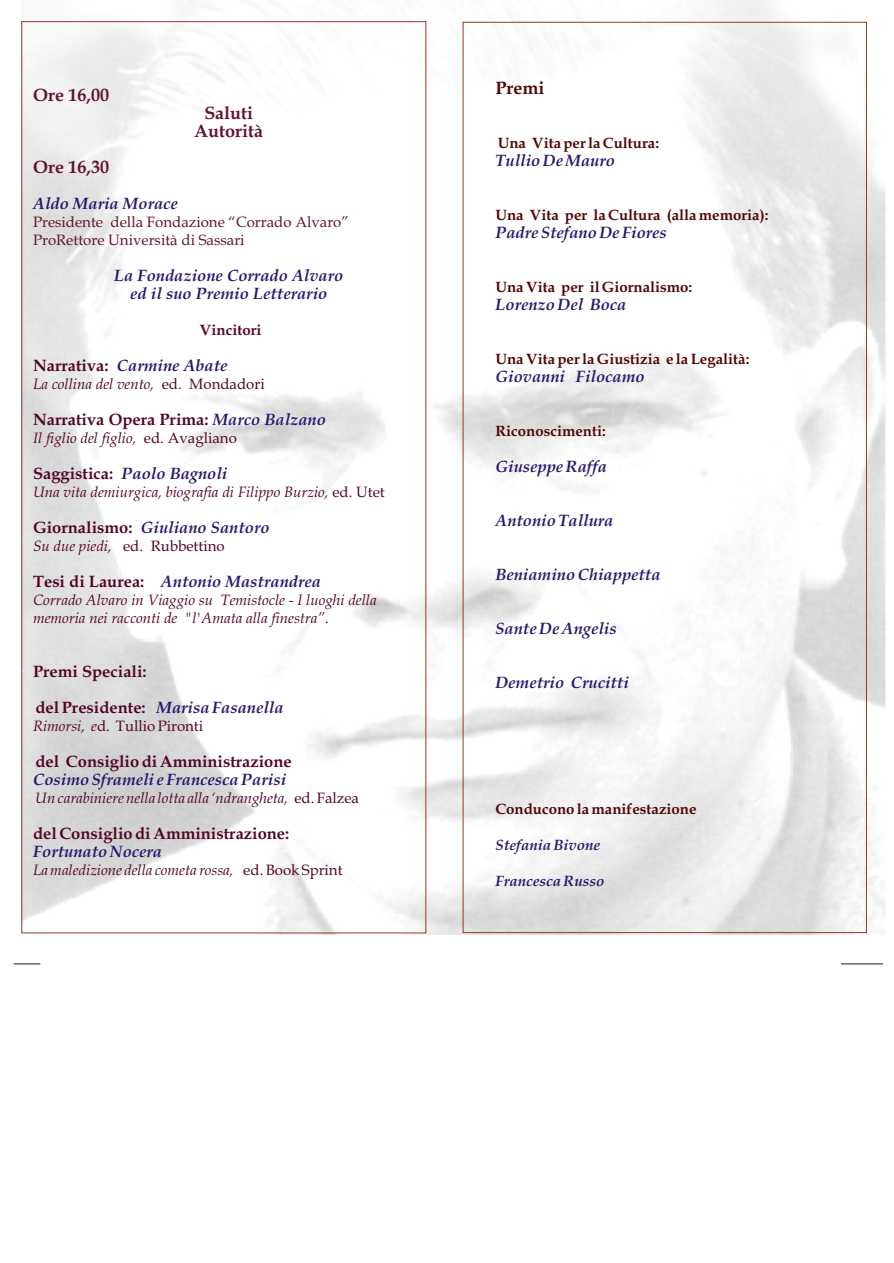
<style>
.page{position:relative;width:894px;height:1263px;background:#fff}
.page>*{position:absolute;margin:0;border:0;box-sizing:border-box;transform-origin:0 0}
.t1{font:700 18px/18px "Book Antiqua";color:#661429;text-align:center}
.t2{font:700 18px "Book Antiqua";color:#540505}
.t3{font:italic 700 16.5px/18px "Book Antiqua";color:#291770;text-align:center}
.t4{font:700 16.5px/36px "Book Antiqua";color:#540529}
.t5{font:italic 15px/18px "Book Antiqua";color:#540529}
.t6{font:700 15px "Book Antiqua";color:#540505}
.t7{font:15px/18px "Book Antiqua";color:#661429}
.t8{font:15px "Book Antiqua";color:#540529}
.t9{font:italic 700 15px "Book Antiqua";color:#291770}
.t10{font:700 15px "Book Antiqua";color:#540529}
.s1{font-style:normal}
.s2{font-style:italic;color:#291770}
.s3{font-style:italic}
</style>
<div class="page">
<hr style="left:14px;top:964px;width:869px;height:1px;background:#1f1a17">
<div style="left:41px;top:956px;width:799px;height:12px;background:#fff"></div>
<p class="t1" style="left:33px;top:88px;width:77px">Ore 16,00</p>
<p class="t1" style="left:33px;top:160px;width:77px">Ore 16,30</p>
<p class="t3" style="left:33px;top:196px;width:146px">Aldo Maria Morace</p>
<p class="t1" style="left:194px;top:106px;width:70px">Saluti<br>Autorità</p>
<p class="t7" style="left:33px;top:214px;width:317px">Presidente della Fondazione “Corrado Alvaro”<br>ProRettore Università di Sassari</p>
<p class="t3" style="left:114px;top:268px;width:231px">La Fondazione Corrado Alvaro ed il suo Premio Letterario</p>
<p class="t10" style="left:200px;top:324px;width:63px">Vincitori</p>
<p class="t3" style="left:117px;top:358px;width:112px">Carmine Abate</p>
<p class="t4" style="left:33px;top:349px;width:77px">Narrativa:</p>
<p class="t5" style="left:33px;top:376px;width:233px">La collina del vento, <span class="s1">ed. Mondadori</span></p>
<p class="t4" style="left:33px;top:403px;width:294px">Narrativa Opera Prima: <span class="s2">Marco Balzano</span></p>
<p class="t3" style="left:122px;top:466px;width:107px">Paolo Bagnoli</p>
<p class="t3" style="left:141px;top:520px;width:130px">Giuliano Santoro</p>
<p class="t5" style="left:33px;top:430px;width:205px">Il figlio del figlio, <span class="s1">ed. Avagliano</span></p>
<p class="t4" style="left:33px;top:457px;width:82px">Saggistica:</p>
<p class="t5" style="left:33px;top:484px;width:353px">Una vita demiurgica, biografia di Filippo Burzio, <span class="s1">ed. Utet</span></p>
<p class="t4" style="left:33px;top:511px;width:101px">Giornalismo:</p>
<p class="t8" style="left:33px;top:540px;width:193px"><span class="s3">Su due piedi,</span> ed. Rubbettino</p>
<p class="t4" style="left:33px;top:565px;width:113px">Tesi di Laurea:</p>
<p class="t5" style="left:33px;top:592px;width:345px">Corrado Alvaro in Viaggio su Temistocle - I luoghi della memoria nei racconti de "l'Amata alla finestra”<span class="s1">.</span></p>
<p class="t4" style="left:33px;top:655px;width:115px">Premi Speciali: del Presidente:</p>
<p class="t8" style="left:33px;top:720px;width:172px"><span class="s3">Rimorsi, e</span>d. Tullio Pironti</p>
<p class="t4" style="left:36px;top:745px;width:258px">del Consiglio di Amministrazione</p>
<p class="t5" style="left:35px;top:790px;width:325px">Un carabiniere nella lotta alla ‘ndrangheta, <span class="s1">ed. Falzea</span></p>
<p class="t4" style="left:33px;top:817px;width:258px">del Consiglio di Amministrazione:</p>
<p class="t5" style="left:33px;top:862px;width:311px">La maledizione della cometa rossa, <span class="s1">ed. Book Sprint</span></p>
<p class="t3" style="left:161px;top:574px;width:162px">Antonio Mastrandrea</p>
<p class="t3" style="left:156px;top:700px;width:129px">Marisa Fasanella</p>
<p class="t3" style="left:33px;top:772px;width:255px">Cosimo Sframeli e Francesca Parisi</p>
<p class="t3" style="left:33px;top:844px;width:131px">Fortunato Nocera</p>
<p class="t2" style="left:495px;top:81px;width:50px">Premi</p>
<p class="t6" style="left:498px;top:137px;width:163px">Una Vita per la Cultura:</p>
<p class="t3" style="left:495px;top:153px;width:121px">Tullio De Mauro</p>
<p class="t6" style="left:495px;top:209px;width:275px">Una Vita per la Cultura (alla memoria):</p>
<p class="t3" style="left:495px;top:225px;width:173px">Padre Stefano De Fiores</p>
<p class="t6" style="left:495px;top:281px;width:198px">Una Vita per il Giornalismo:</p>
<p class="t3" style="left:495px;top:297px;width:133px">Lorenzo Del Boca</p>
<p class="t6" style="left:495px;top:353px;width:256px">Una Vita per la Giustizia e la Legalità:</p>
<p class="t3" style="left:495px;top:369px;width:151px">Giovanni Filocamo</p>
<p class="t6" style="left:495px;top:425px;width:112px">Riconoscimenti:</p>
<p class="t3" style="left:495px;top:459px;width:113px">Giuseppe Raffa</p>
<p class="t3" style="left:495px;top:513px;width:120px">Antonio Tallura</p>
<p class="t3" style="left:495px;top:567px;width:167px">Beniamino Chiappetta</p>
<p class="t3" style="left:495px;top:621px;width:123px">Sante De Angelis</p>
<p class="t3" style="left:495px;top:675px;width:135px">Demetrio Crucitti</p>
<p class="t6" style="left:495px;top:803px;width:203px">Conducono la manifestazione</p>
<p class="t9" style="left:495px;top:839px;width:106px">Stefania Bivone</p>
<p class="t9" style="left:495px;top:875px;width:110px">Francesca Russo</p>
</div>
